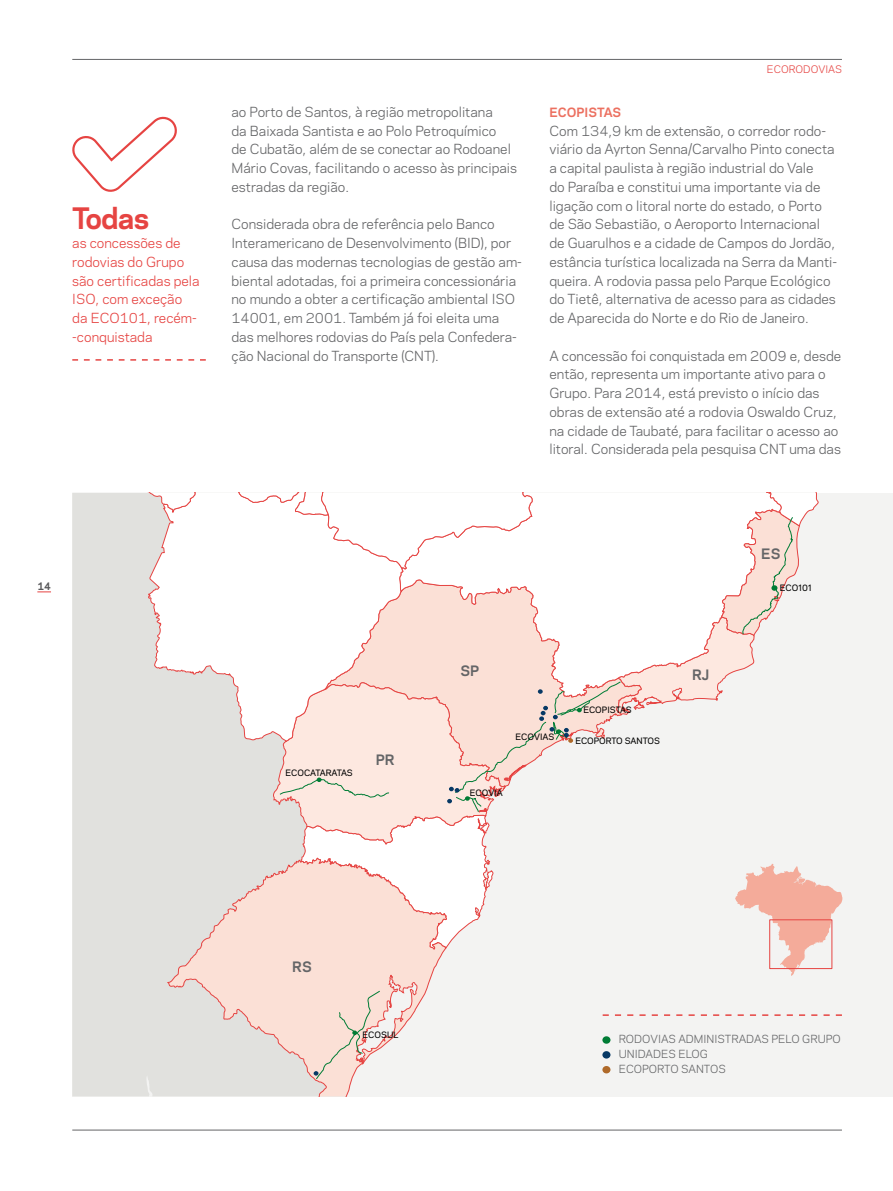
<style>
.page{position:relative;width:893px;height:1191px;background:#fff}
.page>*{position:absolute;margin:0;border:0;box-sizing:border-box;transform-origin:0 0}
.t1{font:700 27.75px "Galaxie Polaris";color:#e64442}
.t2{font:700 13.5px "Galaxie Polaris";color:#646567}
.t3{font:13.05px/18.8px "Galaxie Polaris";color:#646567}
.t4{font:13.05px/18.8px "Galaxie Polaris";color:#e64442}
.t5{font:700 12px "Galaxie Polaris";color:#ec7060}
.t6{font:10.5px "Galaxie Polaris";color:#646567}
.t7{font:9.75px "Galaxie Polaris";color:#e64442}
.t8{font:700 9.75px "Galaxie Polaris";color:#58585a}
.t9{font:500 8.25px "Galaxie Polaris";color:#000}
</style>
<div class="page">
<svg style="left:37px;top:591px;width:14px;height:1px"></svg>
<hr style="left:72px;top:59px;width:770px;height:1px;background:#646567">
<hr style="left:72px;top:1129px;width:770px;height:1px;background:#646567">
<svg style="left:72px;top:493px;width:821px;height:603px"></svg>
<svg style="left:72px;top:359px;width:134px;height:2px"></svg>
<svg style="left:72px;top:116px;width:105px;height:76px"></svg>
<svg style="left:72px;top:493px;width:809px;height:483px"></svg>
<svg style="left:314px;top:990px;width:67px;height:89px;background:#f0dad0"></svg>
<svg style="left:603px;top:1014px;width:239px;height:2px"></svg>
<div style="left:602px;top:1036px;width:8px;height:7px;background:#007c35;border-radius:50%"></div>
<div style="left:602px;top:1051px;width:8px;height:7px;background:#073965;border-radius:50%"></div>
<div style="left:602px;top:1066px;width:8px;height:7px;background:#af6a2a;border-radius:50%"></div>
<h1 class="t1" style="left:72px;top:198px;width:78px">TODAS</h1>
<p class="t4" style="left:72px;top:233px;width:129px">as concessões de rodovias do Grupo são certificadas pela<br>ISO, com exceção da ECO101, recém--conquistada</p>
<p class="t3" style="left:231px;top:102px;width:287px">ao Porto de Santos, à região metropolitana<br>da Baixada Santista e ao Polo Petroquímico<br>de Cubatão, além de se conectar ao Rodoanel Mário Covas, facilitando o acesso às principais estradas da região.</p>
<p class="t3" style="left:231px;top:214px;width:292px">Considerada obra de referência pelo Banco Interamericano de Desenvolvimento (BID), por causa das modernas tecnologias de gestão am&shy;biental adotadas, foi a primeira concessionária no mundo a obter a certificação ambiental ISO 14001, em 2001. Também já foi eleita uma das melhores rodovias do País pela Confedera&shy;ção Nacional do Transporte (CNT).</p>
<p class="t7" style="left:767px;top:62px;width:76px">ECORODOVIAS</p>
<p class="t5" style="left:549px;top:103px;width:71px">ECOPISTAS</p>
<p class="t3" style="left:549px;top:120px;width:289px">Com 134,9 km de extensão, o corredor rodo&shy;viário da Ayrton Senna/Carvalho Pinto conecta a capital paulista à região industrial do Vale<br>do Paraíba e constitui uma importante via de ligação com o litoral norte do estado, o Porto de São Sebastião, o Aeroporto Internacional de Guarulhos e a cidade de Campos do Jordão, estância turística localizada na Serra da Manti&shy;queira. A rodovia passa pelo Parque Ecológico do Tietê, alternativa de acesso para as cidades de Aparecida do Norte e do Rio de Janeiro.</p>
<p class="t3" style="left:549px;top:345px;width:293px">A concessão foi conquistada em 2009 e, desde então, representa um importante ativo para o Grupo. Para 2014, está previsto o início das obras de extensão até a rodovia Oswaldo Cruz, na cidade de Taubaté, para facilitar o acesso ao litoral. Considerada pela pesquisa CNT uma das</p>
<p class="t8" style="left:37px;top:578px;width:15px">14</p>
<p class="t9" style="left:285px;top:767px;width:28px">ECOCATARATAS</p>
<p class="t9" style="left:310px;top:767px;width:3px">ATAA</p>
<p class="t2" style="left:376px;top:750px;width:20px">PR</p>
<p class="t2" style="left:460px;top:661px;width:19px">SP</p>
<p class="t2" style="left:692px;top:664px;width:19px">RJ</p>
<p class="t9" style="left:516px;top:730px;width:19px">ECOVIAS</p>
<p class="t9" style="left:470px;top:786px;width:19px">ECOVIA</p>
<p class="t9" style="left:583px;top:704px;width:30px">ECOPISTAS</p>
<p class="t9" style="left:607px;top:704px;width:6px">S</p>
<p class="t9" style="left:575px;top:734px;width:28px">ECOPORTO</p>
<p class="t9" style="left:625px;top:734px;width:7px">SANTOS</p>
<p class="t9" style="left:599px;top:734px;width:4px">O</p>
<p class="t9" style="left:625px;top:734px;width:6px">S</p>
<p class="t2" style="left:761px;top:543px;width:21px">ES</p>
<p class="t9" style="left:780px;top:582px;width:33px">ECO101</p>
<p class="t2" style="left:292px;top:956px;width:21px">RS</p>
<p class="t9" style="left:363px;top:1028px;width:19px">ECOSUL</p>
<p class="t6" style="left:619px;top:1031px;width:8px">rodovias</p>
<p class="t6" style="left:678px;top:1031px;width:6px">administradas</p>
<p class="t6" style="left:771px;top:1031px;width:8px">pelo</p>
<p class="t6" style="left:802px;top:1031px;width:9px">grupo</p>
<p class="t6" style="left:619px;top:1046px;width:8px">unidades</p>
<p class="t6" style="left:678px;top:1046px;width:8px">elog</p>
<p class="t6" style="left:619px;top:1061px;width:9px">ecoporto</p>
<p class="t6" style="left:681px;top:1061px;width:9px">santos</p>
<p class="t6" style="left:619px;top:1031px;width:8px">unde</p>
<p class="t6" style="left:678px;top:1031px;width:8px">elog</p>
<p class="t6" style="left:619px;top:1046px;width:9px">coporto</p>
<p class="t6" style="left:681px;top:1046px;width:9px">santos</p>
<p class="t6" style="left:619px;top:1061px;width:8px">odvias</p>
<p class="t6" style="left:678px;top:1061px;width:8px">federais</p>
</div>
